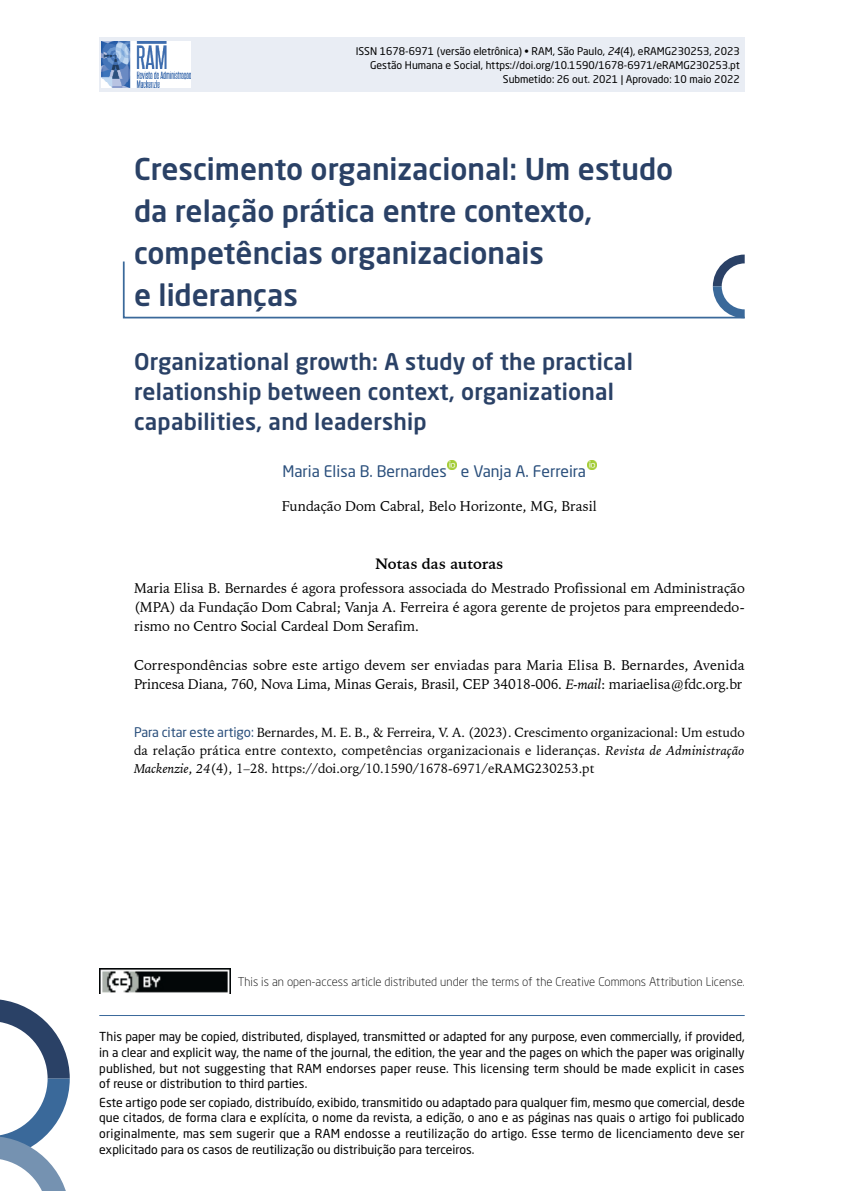
<style>
.page{position:relative;width:844px;height:1191px;background:#fff}
.page>*{position:absolute;margin:0;border:0;box-sizing:border-box;transform-origin:0 0}
.t1{font:500 29.75px/42px "Neo Sans Std";color:#2a4166}
.t2{font:500 22.75px/29.8px "Neo Sans Std";letter-spacing:.01em;color:#2a4166}
.t3{font:15.75px "Neo Sans Std";color:#2a4f7c}
.t4{font:700 14.88px "Iowan Old Style BT";color:#000}
.t5{font:14px/19.2px "Iowan Old Style BT";color:#000;text-align:justify}
.t6{font:13.12px/18.4px "Iowan Old Style BT";color:#000;text-align:justify}
.t7{font:12.25px/15.8px "Neo Sans Std";color:#000;text-align:justify}
.t8{font:300 11.9px "Neo Sans Std";color:#000}
.t9{font:10.5px/14px "Neo Sans Std";color:#000;text-align:right}
.s1{font-style:italic}
.s2{font-family:"Neo Sans Std";color:#2a4f7c}
</style>
<div class="page">
<svg style="left:0;top:999px;width:70px;height:192px"></svg>
<hr style="left:99px;top:1015px;width:645px;height:1px;background:#3a699a">
<img style="left:99px;top:969px;width:131px;height:24px">
<svg style="left:122px;top:254px;width:623px;height:65px"></svg>
<div style="left:99px;top:37px;width:645px;height:55px;background:#e9edf4"></div>
<img style="left:102px;top:42px;width:88px;height:46px">
<svg style="left:447px;top:460px;width:10px;height:9px"></svg>
<svg style="left:587px;top:460px;width:9px;height:9px"></svg>
<p class="t9" style="left:355px;top:44px;width:385px">ISSN 1678-6971 (versão eletrônica) • RAM, São Paulo, <span class="s1">24</span>(4), eRAMG230253, 2023<br>Gestão Humana e Social, https://doi.org/10.1590/1678-6971/eRAMG230253.pt<br>Submetido: 26 out. 2021 | Aprovado: 10 maio 2022</p>
<h1 class="t1" style="left:134px;top:148px;width:540px">Crescimento organizacional: Um estudo da relação prática entre contexto, competências organizacionais<br>e lideranças</h1>
<h2 class="t2" style="left:134px;top:347px;width:500px">Organizational growth: A study of the practical relationship between context, organizational capabilities, and leadership</h2>
<p class="t3" style="left:282px;top:461px;width:305px">Maria Elisa B. Bernardes e Vanja A. Ferreira</p>
<p class="t5" style="left:282px;top:496px;width:316px">Fundação Dom Cabral, Belo Horizonte, MG, Brasil</p>
<p class="t4" style="left:375px;top:554px;width:129px">Notas das autoras</p>
<p class="t5" style="left:134px;top:578px;width:612px">Maria Elisa B. Bernardes é agora professora associada do Mestrado Profissional em Administração (MPA) da Fundação Dom Cabral; Vanja A. Ferreira é agora gerente de projetos para empreendedo&shy;rismo no Centro Social Cardeal Dom Serafim.</p>
<p class="t5" style="left:134px;top:655px;width:611px">Correspondências sobre este artigo devem ser enviadas para Maria Elisa B. Bernardes, Avenida<br>Princesa Diana, 760, Nova Lima, Minas Gerais, Brasil, CEP 34018-006. <span class="s1">E-mail</span>: mariaelisa@fdc.org.br</p>
<p class="t6" style="left:134px;top:723px;width:612px"><span class="s2">Para citar este artigo:</span> Bernardes, M. E. B., &amp; Ferreira, V. A. (2023). Crescimento organizacional: Um estudo da relação prática entre contexto, competências organizacionais e lideranças. <span class="s1">Revista de Administração Mackenzie</span>, <span class="s1">24</span>(4), 1–28. https://doi.org/10.1590/1678-6971/eRAMG230253.pt</p>
<p class="t8" style="left:238px;top:975px;width:508px">This is an open-access article distributed under the terms of the Creative Commons Attribution License.</p>
<p class="t7" style="left:99px;top:1028px;width:646px">This paper may be copied, distributed, displayed, transmitted or adapted for any purpose, even commercially, if provided, in a clear and explicit way, the name of the journal, the edition, the year and the pages on which the paper was originally published, but not suggesting that RAM endorses paper reuse. This licensing term should be made explicit in cases of reuse or distribution to third parties.</p>
<p class="t7" style="left:99px;top:1094px;width:646px">Este artigo pode ser copiado, distribuído, exibido, transmitido ou adaptado para qualquer fim, mesmo que comercial, desde que citados, de forma clara e explícita, o nome da revista, a edição, o ano e as páginas nas quais o artigo foi publicado originalmente, mas sem sugerir que a RAM endosse a reutilização do artigo. Esse termo de licenciamento deve ser explicitado para os casos de reutilização ou distribuição para terceiros.</p>
</div>
